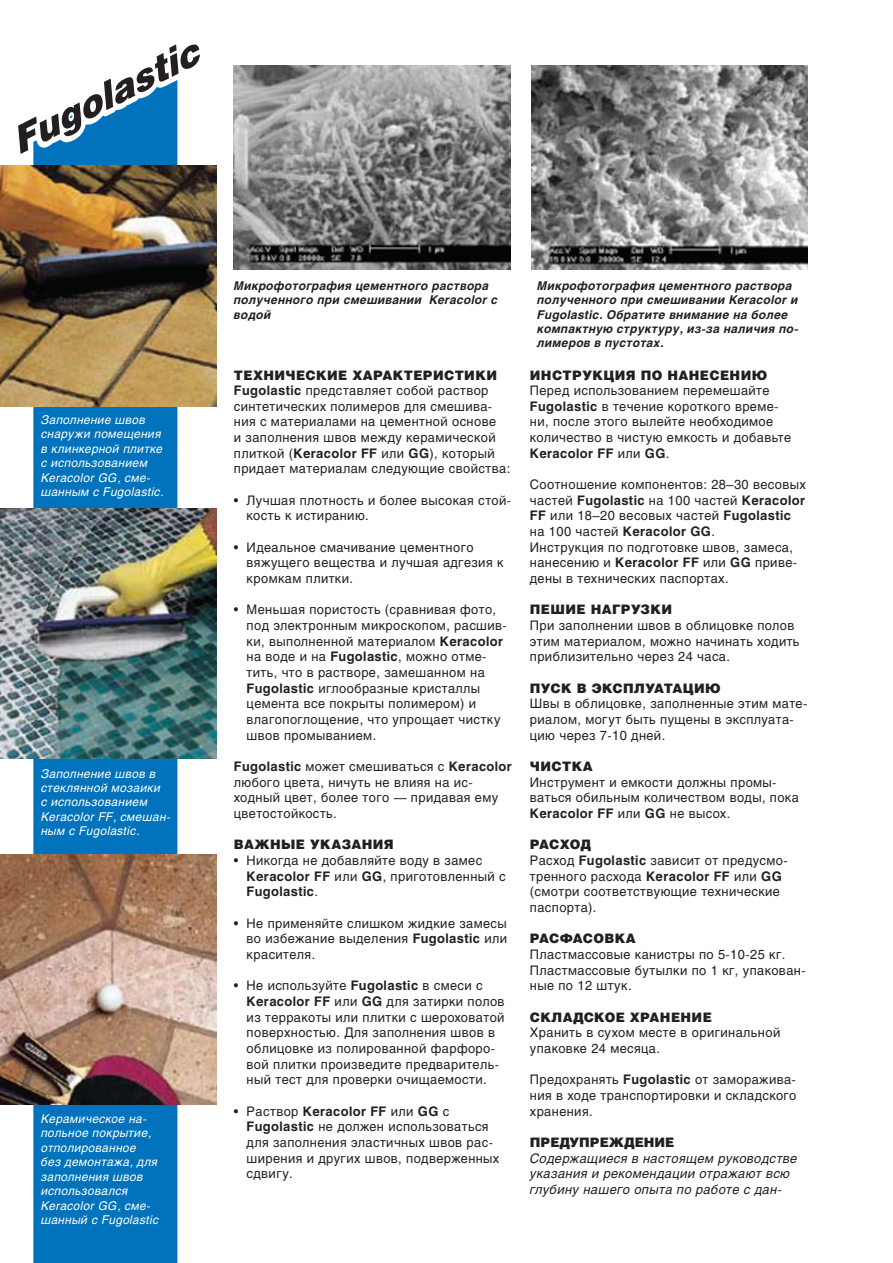
<style>
.page{position:relative;width:893px;height:1263px;background:#fff}
.page>*{position:absolute;margin:0;border:0;box-sizing:border-box;transform-origin:0 0}
.t1{font:13.05px/15.6px "Helios";letter-spacing:.03em;color:#231f20}
.заголовок{font:900 13.05px "Helios";letter-spacing:.03em;color:#231f20}
.t2{font:italic 13.05px/15.6px "Helios";letter-spacing:.03em;color:#231f20}
.заголовок-2{font:900 13.05px "Helios";color:#231f20}
.t3{font:italic 12px/14.4px "Helios";letter-spacing:.03em;color:#fff}
.t4{font:italic 700 12px/14.4px "Helios";letter-spacing:.03em;color:#231f20}
.s1{font-weight:700}
</style>
<div class="page">
<svg style="left:33px;top:407px;width:144px;height:856px;background:#0977bc"></svg>
<img style="left:0;top:165px;width:216px;height:242px">
<img style="left:0;top:509px;width:216px;height:249px">
<img style="left:0;top:855px;width:216px;height:249px">
<img style="left:234px;top:65px;width:276px;height:204px">
<img style="left:531px;top:65px;width:277px;height:204px">
<svg style="left:8px;top:44px;width:205px;height:133px"></svg>
<p class="t3" style="left:41px;top:412px;width:124px">Заполнение швов снаружи помещения в клинкерной плитке с использованием<br>Keracolor GG, сме&shy;шанным с Fugolastic.</p>
<p class="t3" style="left:41px;top:766px;width:131px">Заполнение швов в стеклянной мозаики<br>с использованием<br>Keracolor FF, смешан&shy;ным с Fugolastic.</p>
<p class="t3" style="left:41px;top:1111px;width:119px">Керамическое на&shy;польное покрытие, отполированное без демонтажа, для заполнения швов использовался<br>Keracolor GG, сме&shy;шанный с Fugolastic</p>
<p class="t4" style="left:234px;top:278px;width:265px">Микрофотография цементного раствора полученного при смешивании Keracolor с водой</p>
<p class="t4" style="left:537px;top:278px;width:263px">Микрофотография цементного раствора полученного при смешивании Keracolor и Fugolastic. Обратите внимание на более компактную структуру, из-за наличия по&shy;лимеров в пустотах.</p>
<p class="заголовок" style="left:234px;top:366px;width:265px">ТЕХНИЧЕСКИЕ ХАРАКТЕРИСТИКИ</p>
<p class="t1" style="left:234px;top:383px;width:278px"><span class="s1">Fugolastic</span> представляет собой раствор синтетических полимеров для смешива&shy;ния с материалами на цементной основе<br>и заполнения швов между керамической плиткой (<span class="s1">Keracolor FF</span> или <span class="s1">GG</span>), который придает материалам следующие свойства:</p>
<p class="t1" style="left:247px;top:492px;width:266px;text-indent:-13px">• Лучшая плотность и более высокая стой&shy;кость к истиранию.</p>
<p class="t1" style="left:247px;top:539px;width:258px;text-indent:-13px">• Идеальное смачивание цементного вяжущего вещества и лучшая адгезия к кромкам плитки.</p>
<p class="t1" style="left:247px;top:602px;width:262px;text-indent:-13px">• Меньшая пористость (сравнивая фото, под электронным микроскопом, расшив&shy;ки, выполненной материалом <span class="s1">Keracolor </span>на воде и на <span class="s1">Fugolastic</span>, можно отме&shy;тить, что в растворе, замешанном на <span class="s1">Fugolastic</span> иглообразные кристаллы цемента все покрыты полимером) и влагопоглощение, что упрощает чистку швов промыванием.</p>
<p class="t1" style="left:234px;top:758px;width:280px"><span class="s1">Fugolastic</span> может смешиваться с <span class="s1">Keracolor </span>любого цвета, ничуть не влияя на ис&shy;ходный цвет, более того — придавая ему цветостойкость.</p>
<p class="заголовок" style="left:234px;top:836px;width:161px">ВАЖНЫЕ УКАЗАНИЯ</p>
<p class="t1" style="left:247px;top:852px;width:261px;text-indent:-13px">• Никогда не добавляйте воду в замес<br><span class="s1">Keracolor FF</span> или <span class="s1">GG</span>, приготовленный с<br><span class="s1">Fugolastic</span>.</p>
<p class="t1" style="left:247px;top:915px;width:262px;text-align:justify;text-indent:-13px">• Не применяйте слишком жидкие замесы во избежание выделения <span class="s1">Fugolastic</span> или красителя.</p>
<p class="t1" style="left:247px;top:978px;width:259px;text-indent:-13px">• Не используйте <span class="s1">Fugolastic</span> в смеси с <span class="s1">Keracolor FF</span> или <span class="s1">GG</span> для затирки полов из терракоты или плитки с шероховатой поверхностью. Для заполнения швов в облицовке из полированной фарфоро&shy;вой плитки произведите предваритель&shy;ный тест для проверки очищаемости.</p>
<p class="t1" style="left:247px;top:1103px;width:254px;text-indent:-13px">• Раствор <span class="s1">Keracolor FF</span> или <span class="s1">GG</span> с<br><span class="s1">Fugolastic</span> не должен использоваться для заполнения эластичных швов рас&shy;ширения и других швов, подверженных сдвигу.</p>
<p class="заголовок" style="left:530px;top:366px;width:239px">ИНСТРУКЦИЯ ПО НАНЕСЕНИЮ</p>
<p class="t1" style="left:530px;top:383px;width:263px">Перед использованием перемешайте <span class="s1">Fugolastic</span> в течение короткого време&shy;ни, после этого вылейте необходимое количество в чистую емкость и добавьте <span class="s1">Keracolor FF</span> или <span class="s1">GG</span>.</p>
<p class="t1" style="left:530px;top:477px;width:277px">Соотношение компонентов: 28–30 весовых частей <span class="s1">Fugolastic</span> на 100 частей <span class="s1">Keracolor FF</span> или 18–20 весовых частей <span class="s1">Fugolastic </span>на 100 частей <span class="s1">Keracolor GG</span>.</p>
<p class="t1" style="left:530px;top:539px;width:269px">Инструкция по подготовке швов, замеса, нанесению и <span class="s1">Keracolor FF</span> или <span class="s1">GG</span> приве&shy;дены в технических паспортах.</p>
<p class="заголовок" style="left:530px;top:601px;width:144px">ПЕШИЕ НАГРУЗКИ</p>
<p class="t1" style="left:530px;top:617px;width:271px">При заполнении швов в облицовке полов этим материалом, можно начинать ходить приблизительно через 24 часа.</p>
<p class="заголовок" style="left:530px;top:679px;width:192px">ПУСК В ЭКСПЛУАТАЦИЮ</p>
<p class="t1" style="left:530px;top:696px;width:279px">Швы в облицовке, заполненные этим мате&shy;риалом, могут быть пущены в эксплуата&shy;цию через 7-10 дней.</p>
<p class="заголовок" style="left:530px;top:757px;width:64px">ЧИСТКА</p>
<p class="t1" style="left:530px;top:774px;width:271px">Инструмент и емкости должны промы&shy;ваться обильным количеством воды, пока<br><span class="s1">Keracolor FF</span> или <span class="s1">GG</span> не высох.</p>
<p class="заголовок" style="left:530px;top:836px;width:63px">РАСХОД</p>
<p class="t1" style="left:530px;top:852px;width:259px">Расход <span class="s1">Fugolastic</span> зависит от предусмо&shy;тренного расхода <span class="s1">Keracolor FF</span> или <span class="s1">GG </span>(смотри соответствующие технические паспорта).</p>
<p class="заголовок" style="left:530px;top:930px;width:107px">РАСФАСОВКА</p>
<p class="t1" style="left:530px;top:946px;width:257px">Пластмассовые канистры по 5-10-25 кг.</p>
<p class="t1" style="left:530px;top:962px;width:277px">Пластмассовые бутылки по 1 кг, упакован&shy;ные по 12 штук.</p>
<p class="заголовок" style="left:530px;top:1008px;width:183px">СКЛАДСКОЕ ХРАНЕНИЕ</p>
<p class="t1" style="left:530px;top:1025px;width:252px">Хранить в сухом месте в оригинальной упаковке 24 месяца.</p>
<p class="t1" style="left:530px;top:1072px;width:268px;text-align:justify">Предохранять <span class="s1">Fugolastic</span> от заморажива&shy;ния в ходе транспортировки и складского хранения.</p>
<p class="заголовок-2" style="left:530px;top:1133px;width:146px">ПРЕДУПРЕЖДЕНИЕ</p>
<p class="t2" style="left:530px;top:1150px;width:269px">Содержащиеся в настоящем руководстве указания и рекомендации отражают всю глубину нашего опыта по работе с дан-</p>
</div>
